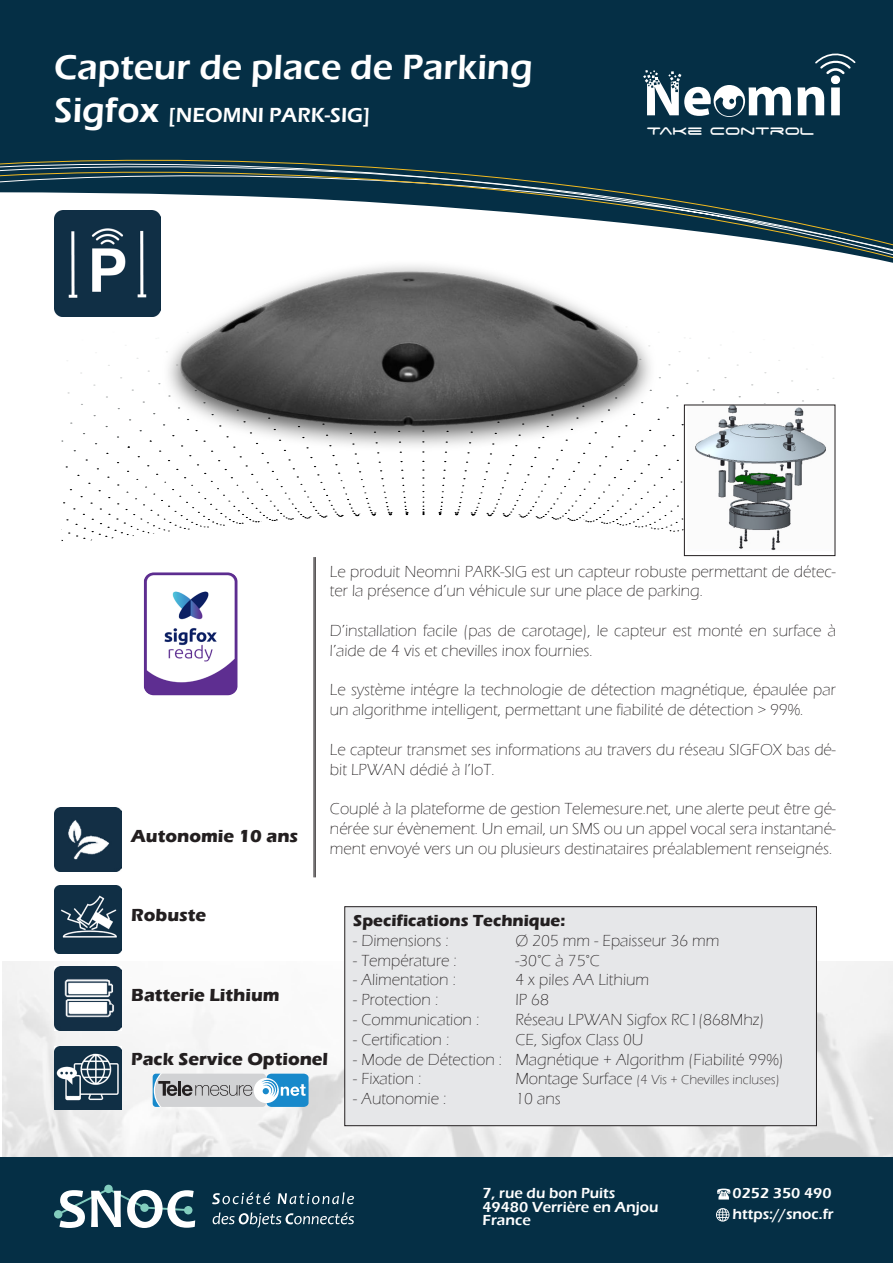
<style>
.page{position:relative;width:893px;height:1263px;background:#fff}
.page>*{position:absolute;margin:0;border:0;box-sizing:border-box;transform-origin:0 0}
.t1{font:600 36px "Eras ITC";color:#fff}
.t2{font:600 21px "Eras ITC";color:#fff}
.t3{font:700 18px "Eras ITC";color:#231f20}
.t4{font:16.65px "Space Age";color:#fff}
.t5{font:300 16.5px/19.8px "Eras ITC";color:#231f20}
.t6{font:700 16.5px "Eras ITC";color:#231f20}
.t7{font:600 15px "Eras ITC";color:#fff}
.t8{font:300 13.5px "Eras ITC";color:#231f20}
.s1{font-size:36px}
.s2{font-size:16.5px}
</style>
<div class="page">
<svg style="left:62px;top:433px;width:68px;height:108px"></svg>
<img style="left:126px;top:491px;width:558px;height:6px">
<img style="left:136px;top:479px;width:548px;height:7px">
<img style="left:2px;top:961px;width:891px;height:197px">
<div style="left:0;top:0;width:893px;height:263px;background:#052f45"></div>
<div style="left:0;top:131px;width:893px;height:6px;background:#052f45"></div>
<div style="left:0;top:137px;width:893px;height:6px;background:#052f45"></div>
<svg style="left:0;top:143px;width:893px;height:116px"></svg>
<div style="left:0;top:1158px;width:893px;height:105px;background:#052f45"></div>
<svg style="left:212px;top:1192px;width:58px;height:12px"></svg>
<svg style="left:278px;top:1192px;width:76px;height:12px"></svg>
<svg style="left:213px;top:1212px;width:121px;height:16px"></svg>
<svg style="left:335px;top:1212px;width:19px;height:12px"></svg>
<svg style="left:56px;top:1189px;width:139px;height:39px"></svg>
<div style="left:54px;top:1210px;width:8px;height:8px;background:#82cdbe;border-radius:50%"></div>
<div style="left:104px;top:1185px;width:9px;height:8px;background:#82cdbe;border-radius:50%"></div>
<div style="left:140px;top:1203px;width:9px;height:9px;background:#82cdbe;border-radius:50%"></div>
<div style="left:184px;top:1206px;width:8px;height:8px;background:#82cdbe;border-radius:50%"></div>
<div style="left:345px;top:907px;width:471px;height:219px;background:#e6e7e9"></div>
<div style="left:345px;top:906px;width:472px;height:220px;border:1px solid #231f20"></div>
<hr style="left:315px;top:557px;width:1px;height:320px;background:#231f20">
<hr style="left:314px;top:557px;width:1px;height:320px;background:#231f20">
<svg style="left:643px;top:70px;width:148px;height:47px"></svg>
<svg style="left:797px;top:54px;width:58px;height:61px"></svg>
<img style="left:143px;top:572px;width:95px;height:124px">
<img style="left:54px;top:967px;width:68px;height:63px">
<img style="left:54px;top:808px;width:68px;height:64px">
<img style="left:54px;top:210px;width:107px;height:106px">
<img style="left:153px;top:236px;width:521px;height:225px">
<img style="left:695px;top:407px;width:131px;height:144px">
<div style="left:684px;top:405px;width:151px;height:151px;border:1px solid #231f20"></div>
<img style="left:54px;top:885px;width:68px;height:68px">
<svg style="left:716px;top:1208px;width:13px;height:13px"></svg>
<svg style="left:717px;top:1188px;width:13px;height:11px"></svg>
<img style="left:54px;top:1046px;width:68px;height:64px">
<svg style="left:153px;top:1073px;width:156px;height:34px"></svg>
<p class="t1" style="left:54px;top:47px;width:480px">Capteur de place de Parking</p>
<p class="t2" style="left:54px;top:103px;width:318px"><span class="s1">Sigfox</span> [NEOMNI PARK-SIG]</p>
<p class="t4" style="left:646px;top:124px;width:170px">Take Control</p>
<p class="t3" style="left:131px;top:825px;width:169px">Autonomie 10 ans</p>
<p class="t5" style="left:330px;top:561px;width:507px">Le produit Neomni PARK-SIG est un capteur robuste permettant de détec&shy;ter la présence d’un véhicule sur une place de parking.</p>
<p class="t5" style="left:330px;top:621px;width:508px">D’installation facile (pas de carotage), le capteur est monté en surface à l’aide de 4 vis et chevilles inox fournies.</p>
<p class="t5" style="left:330px;top:680px;width:507px">Le système intégre la technologie de détection magnétique, épaulée par un algorithme intelligent, permettant une fiabilité de détection &gt; 99%.</p>
<p class="t5" style="left:330px;top:740px;width:507px">Le capteur transmet ses informations au travers du réseau SIGFOX bas dé&shy;bit LPWAN dédié à l’IoT.</p>
<p class="t5" style="left:330px;top:799px;width:507px;text-align:justify">Couplé à la plateforme de gestion Telemesure.net, une alerte peut être gé&shy;nérée sur évènement. Un email, un SMS ou un appel vocal sera instantané&shy;ment envoyé vers un ou plusieurs destinataires préalablement renseignés.</p>
<p class="t3" style="left:131px;top:905px;width:76px">Robuste</p>
<p class="t3" style="left:131px;top:984px;width:150px">Batterie Lithium</p>
<p class="t3" style="left:131px;top:1049px;width:198px">Pack Service Optionel</p>
<p class="t6" style="left:353px;top:911px;width:213px">Specifications Technique:</p>
<p class="t5" style="left:353px;top:931px;width:97px">- Dimensions :</p>
<p class="t5" style="left:515px;top:931px;width:206px">Ø 205 mm - Epaisseur 36 mm</p>
<p class="t5" style="left:353px;top:950px;width:105px">- Température :</p>
<p class="t5" style="left:515px;top:950px;width:86px">-30°C à 75°C</p>
<p class="t5" style="left:353px;top:970px;width:104px">- Alimentation :</p>
<p class="t5" style="left:515px;top:970px;width:135px">4 x piles AA Lithium</p>
<p class="t5" style="left:353px;top:990px;width:86px">- Protection :</p>
<p class="t5" style="left:515px;top:990px;width:35px">IP 68</p>
<p class="t5" style="left:353px;top:1010px;width:128px">- Communication :</p>
<p class="t5" style="left:515px;top:1010px;width:251px">Réseau LPWAN Sigfox RC1(868Mhz)</p>
<p class="t5" style="left:353px;top:1030px;width:97px">- Certification :</p>
<p class="t5" style="left:515px;top:1030px;width:130px">CE, Sigfox Class 0U</p>
<p class="t5" style="left:353px;top:1049px;width:432px">- Mode de Détection : Magnétique + Algorithm (Fiabilité 99%)</p>
<p class="t5" style="left:353px;top:1069px;width:70px">- Fixation :</p>
<p class="t8" style="left:515px;top:1072px;width:266px"><span class="s2">Montage Surface</span> (4 Vis + Chevilles incluses)</p>
<p class="t5" style="left:353px;top:1089px;width:95px">- Autonomie :</p>
<p class="t5" style="left:515px;top:1089px;width:47px">10 ans</p>
<p class="t7" style="left:482px;top:1185px;width:134px">7, rue du bon Puits</p>
<p class="t7" style="left:482px;top:1198px;width:177px">49480 Verrière en Anjou</p>
<p class="t7" style="left:482px;top:1212px;width:50px">France</p>
<p class="t7" style="left:733px;top:1185px;width:100px">0252 350 490</p>
<p class="t7" style="left:733px;top:1206px;width:103px">https://snoc.fr</p>
</div>
